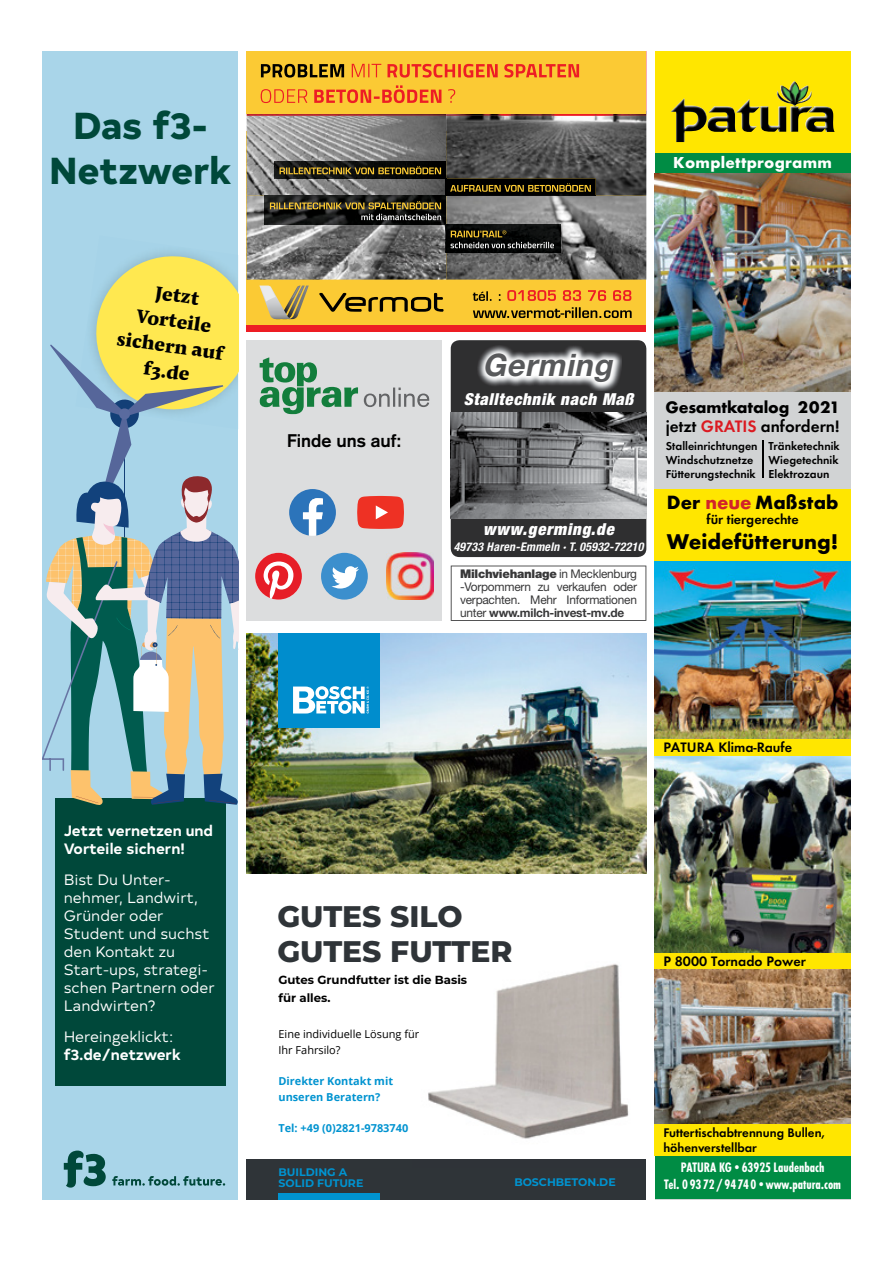
<style>
.page{position:relative;width:893px;height:1263px;background:#fff}
.page>*{position:absolute;margin:0;border:0;box-sizing:border-box;transform-origin:0 0}
.t1{font:800 37.5px/45px "Typold";color:#00483a;text-align:center}
.t2{font:italic 700 31.05px "Helvetica Neue";color:#58595b}
.t3{font:800 29.7px/35.1px "Montserrat";color:#2f3438}
.t4{font:700 22.2px "Futura URW";color:#000}
.t5{font:700 19.95px "Futura URW";color:#000}
.t6{font:800 19.5px/25.5px "Pensum Pro";color:#000;text-align:center}
.t7{font:700 18px "Basic Commercial LT Pro";color:#000}
.t8{font:700 17.25px/19.5px "Futura URW";letter-spacing:-.01em;color:#000}
.t9{font:italic 900 condensed 16.5px "Helvetica Neue";color:#fff}
.t10{font:700 16.5px "Futura URW";letter-spacing:.015em;color:#fff}
.t11{font:15px/18px "Typold";color:#fff}
.t12{font:700 15px/18px "Typold";color:#fff}
.t13{font:700 14.25px/17.1px "Futura URW Cond";color:#fff;text-align:center;scale:.95 1}
.t14{font:600 14.25px "Futura URW";color:#000}
.t15{font:600 14.1px "Futura URW";color:#000}
.t16{font:600 13.05px/15.6px "Futura URW";color:#000}
.t17{font:12px/12.8px "Helvetica Neue LT Pro";letter-spacing:-.02em;color:#383839;text-align:justify}
.t18{font:600 12px/14.4px "Futura URW";color:#000}
.t19{font:italic 700 condensed 12px "Helvetica Neue";color:#fff}
.t20{font:700 11.7px/17.2px "Montserrat";color:#000}
.t21{font:700 10.95px/15.6px "Open Sans";color:#0093d0}
.t22{font:10.95px/15.8px "Open Sans";color:#000}
.t23{font:700 10.95px/11.2px "Montserrat";color:#0093d0}
.t24{font:9.75px "Futura URW";letter-spacing:.05em;color:#000}
.s1{font-weight:900}
.s2{font-weight:700}
.s3{font-weight:600}
.s4{font-weight:600;color:#db1a21}
.s5{color:#d2232a}
</style>
<div class="page">
<img style="left:655px;top:756px;width:195px;height:197px">
<div style="left:655px;top:1154px;width:195px;height:45px;background:#008c44"></div>
<div style="left:655px;top:51px;width:195px;height:106px;background:#ffe600"></div>
<div style="left:655px;top:153px;width:195px;height:20px;background:#008c44"></div>
<img style="left:671px;top:81px;width:140px;height:61px">
<div style="left:655px;top:739px;width:195px;height:17px;background:#ffe600"></div>
<img style="left:655px;top:561px;width:195px;height:178px">
<div style="left:655px;top:488px;width:195px;height:73px;background:#ffe600"></div>
<div style="left:655px;top:953px;width:195px;height:17px;background:#ffe600"></div>
<img style="left:655px;top:970px;width:195px;height:154px">
<div style="left:655px;top:1124px;width:195px;height:32px;background:#ffe600"></div>
<div style="left:655px;top:338px;width:195px;height:151px;background:#d1d3d4"></div>
<img style="left:655px;top:174px;width:195px;height:218px">
<hr style="left:762px;top:441px;width:1px;height:37px;background:#000">
<div style="left:247px;top:1159px;width:399px;height:40px;background:#2f3438"></div>
<img style="left:247px;top:634px;width:399px;height:239px">
<div style="left:279px;top:634px;width:101px;height:94px;background:#008dcd"></div>
<svg style="left:293px;top:686px;width:76px;height:28px"></svg>
<img style="left:428px;top:964px;width:201px;height:175px">
<div style="left:279px;top:1193px;width:101px;height:6px;background:#0093d0"></div>
<div style="left:451px;top:340px;width:195px;height:217px;background:#2f2f30;border-radius:9px"></div>
<img style="left:451px;top:412px;width:195px;height:107px">
<img style="left:477px;top:345px;width:145px;height:46px">
<div style="left:247px;top:131px;width:399px;height:201px;background:#fbca34"></div>
<img style="left:247px;top:195px;width:399px;height:85px">
<img style="left:247px;top:116px;width:199px;height:79px">
<img style="left:446px;top:116px;width:200px;height:80px">
<img style="left:247px;top:114px;width:399px;height:2px">
<div style="left:247px;top:325px;width:399px;height:7px;background:#ed1d24"></div>
<svg style="left:473px;top:307px;width:159px;height:11px"></svg>
<svg style="left:507px;top:290px;width:124px;height:11px"></svg>
<svg style="left:473px;top:291px;width:27px;height:10px"></svg>
<svg style="left:247px;top:51px;width:399px;height:63px;background:#f3b431"></svg>
<svg style="left:259px;top:286px;width:50px;height:33px"></svg>
<svg style="left:319px;top:293px;width:125px;height:19px"></svg>
<img style="left:275px;top:161px;width:171px;height:5px">
<img style="left:264px;top:196px;width:6px;height:28px">
<img style="left:591px;top:178px;width:5px;height:19px">
<svg style="left:270px;top:166px;width:321px;height:86px;background:#5b584e"></svg>
<div style="left:43px;top:51px;width:195px;height:1148px;background:#a9d5e9"></div>
<div style="left:55px;top:798px;width:170px;height:288px;background:#00483a"></div>
<svg style="left:64px;top:1150px;width:42px;height:38px"></svg>
<svg style="left:112px;top:1176px;width:113px;height:9px"></svg>
<svg style="left:43px;top:252px;width:195px;height:554px"></svg>
<div style="left:247px;top:340px;width:195px;height:281px;background:#dcddde"></div>
<svg style="left:259px;top:357px;width:99px;height:57px"></svg>
<svg style="left:364px;top:388px;width:65px;height:19px"></svg>
<svg style="left:289px;top:489px;width:47px;height:47px"></svg>
<div style="left:321px;top:553px;width:47px;height:47px;background:#3c8fcd;border-radius:50%"></div>
<svg style="left:332px;top:566px;width:27px;height:22px"></svg>
<img style="left:387px;top:553px;width:47px;height:47px">
<svg style="left:255px;top:553px;width:47px;height:47px"></svg>
<svg style="left:357px;top:496px;width:47px;height:33px;background:#ed473c"></svg>
<svg style="left:451px;top:566px;width:195px;height:55px"></svg>
<h1 class="t1" style="left:49px;top:99px;width:184px">Das f3-<br>Netzwerk</h1>
<h3 class="t6" style="left:126px;top:275px;width:109px;rotate:8deg">Jetzt<br>Vorteile sichern auf f3.de</h3>
<p class="t10" style="left:673px;top:153px;width:160px">Komplettprogramm</p>
<p class="t7" style="left:287px;top:430px;width:116px">Finde uns auf:</p>
<h2 class="t2" style="left:482px;top:346px;width:138px">Germing</h2>
<p class="t9" style="left:464px;top:388px;width:175px">Stalltechnik nach Maß</p>
<p class="t9" style="left:483px;top:519px;width:136px">www.germing.de</p>
<p class="t19" style="left:454px;top:539px;width:194px">49733 Haren-Emmeln ·T.05932-72210</p>
<p class="t17" style="left:460px;top:567px;width:178px"><span class="s1">Milchviehanlage</span> in Mecklenburg -Vorpommern zu verkaufen oder verpachten. Mehr Informationen unter <span class="s2">www.milch-invest-mv.de</span></p>
<p class="t8" style="left:665px;top:397px;width:176px">Gesamtkatalog 2021 <span class="s3">jetzt</span> <span class="s4">GRATIS</span> <span class="s3">anfordern!</span></p>
<p class="t18" style="left:666px;top:437px;width:93px">Stalleinrichtungen<br>Windschutznetze<br>Fütterungstechnik</p>
<p class="t18" style="left:769px;top:437px;width:73px;text-align:justify">Tränketechnik Wiegetechnik Elektrozaun</p>
<h3 class="t5" style="left:667px;top:490px;width:173px">Der <span class="s5">neue</span> Maßstab</h3>
<p class="t15" style="left:706px;top:509px;width:94px">für tiergerechte</p>
<h3 class="t4" style="left:667px;top:528px;width:173px">Weidefütterung!</h3>
<p class="t12" style="left:64px;top:820px;width:151px">Jetzt vernetzen und<br>Vorteile sichern!</p>
<p class="t11" style="left:64px;top:869px;width:153px">Bist Du Unter&shy;nehmer, Landwirt,<br>Gründer oder<br>Student und suchst den Kontakt zu<br>Start-ups, strategi&shy;schen Partnern oder<br>Landwirten?</p>
<p class="t11" style="left:64px;top:1026px;width:111px">Hereingeklickt:</p>
<p class="t12" style="left:64px;top:1044px;width:118px">f3.de/netzwerk</p>
<p class="t14" style="left:663px;top:737px;width:130px">PATURA Klima-Raufe</p>
<h3 class="t3" style="left:277px;top:897px;width:237px">GUTES SILO<br>GUTES FUTTER</h3>
<p class="t20" style="left:278px;top:971px;width:190px">Gutes Grundfutter ist die Basis für alles.</p>
<p class="t22" style="left:278px;top:1026px;width:142px">Eine individuelle Lösung für<br>Ihr Fahrsilo?</p>
<p class="t21" style="left:278px;top:1073px;width:116px">Direkter Kontakt mit unseren Beratern?</p>
<p class="t21" style="left:278px;top:1120px;width:131px">Tel: +49 (0)2821-9783740</p>
<p class="t23" style="left:279px;top:1165px;width:86px">BUILDING A<br>SOLID FUTURE</p>
<p class="t23" style="left:514px;top:1175px;width:103px">BOSCHBETON.DE</p>
<p class="t14" style="left:663px;top:950px;width:144px">P 8000 Tornado Power</p>
<p class="t16" style="left:663px;top:1123px;width:163px">Futtertischabtrennung Bullen, höhenverstellbar</p>
<p class="t24" style="left:691px;top:1140px;width:125px">Verkauf über den Fachhandel</p>
<p class="t13" style="left:664px;top:1159px;width:188px">PATURA KG • 63925 Laudenbach<br>Tel. 0 93 72 / 94 74 0 •www.patura.com</p>
</div>
